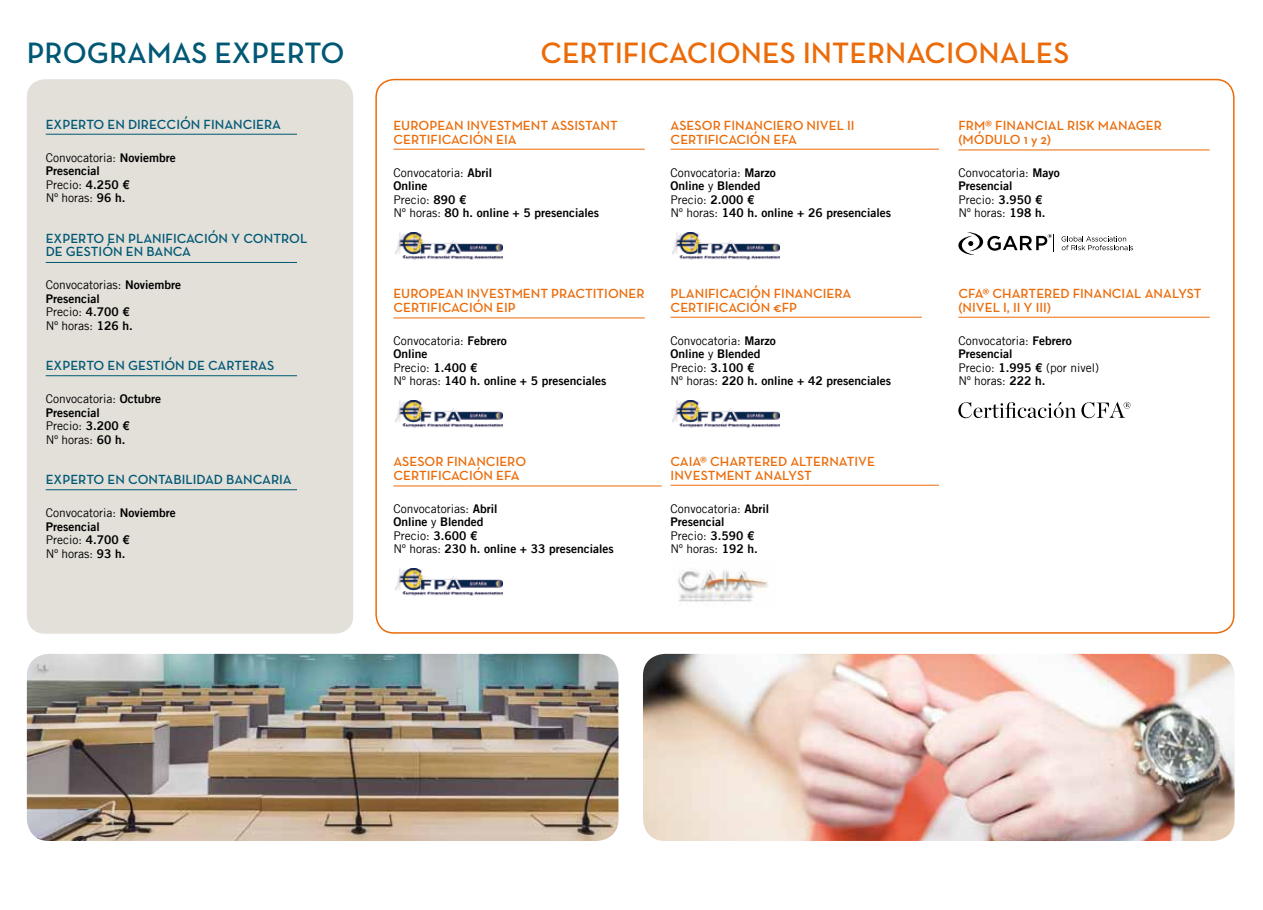
<style>
.page{position:relative;width:1263px;height:910px;background:#fff}
.page>*{position:absolute;margin:0;border:0;box-sizing:border-box;transform-origin:0 0}
.t1{font:600 30px "Neutra Text";color:#eb6b09}
.t2{font:600 30px "Neutra Text";color:#005875}
.t3{font:600 13.5px/13.5px "Neutra Text";color:#eb6b09}
.t4{font:600 13.5px/13.5px "Neutra Text";color:#005875}
.t5{font:12px/13.5px "Trade Gothic LT";color:#000}
.t6{font:12px "Trade Gothic LT Bold Two";color:#000}
.s1{font-family:"Trade Gothic LT Bold Two"}
.s2{font-family:"Trade Gothic LT"}
</style>
<div class="page">
<div style="left:27px;top:79px;width:326px;height:555px;background:#e3e0d9;border-radius:18px"></div>
<hr style="left:46px;top:134px;width:251px;height:1px;background:#005875">
<hr style="left:46px;top:262px;width:251px;height:1px;background:#005875">
<hr style="left:46px;top:375px;width:251px;height:1px;background:#005875">
<hr style="left:46px;top:489px;width:251px;height:1px;background:#005875">
<img style="left:27px;top:654px;width:591px;height:187px">
<img style="left:643px;top:654px;width:591px;height:187px">
<hr style="left:393px;top:149px;width:252px;height:1px;background:#eb6b09">
<img style="left:395px;top:233px;width:107px;height:27px">
<hr style="left:393px;top:318px;width:252px;height:1px;background:#eb6b09">
<img style="left:395px;top:401px;width:107px;height:27px">
<hr style="left:393px;top:486px;width:269px;height:1px;background:#eb6b09">
<img style="left:395px;top:569px;width:107px;height:27px">
<hr style="left:671px;top:149px;width:268px;height:1px;background:#eb6b09">
<img style="left:673px;top:233px;width:107px;height:27px">
<hr style="left:671px;top:317px;width:251px;height:1px;background:#eb6b09">
<img style="left:673px;top:401px;width:107px;height:27px">
<hr style="left:671px;top:485px;width:268px;height:1px;background:#eb6b09">
<img style="left:678px;top:570px;width:90px;height:32px">
<hr style="left:958px;top:150px;width:252px;height:1px;background:#eb6b09">
<svg style="left:1061px;top:236px;width:72px;height:14px"></svg>
<svg style="left:958px;top:232px;width:96px;height:23px"></svg>
<hr style="left:958px;top:317px;width:252px;height:1px;background:#eb6b09">
<svg style="left:958px;top:402px;width:172px;height:16px"></svg>
<h1 class="t2" style="left:27px;top:34px;width:319px">PROGRAMAS EXPERTO</h1>
<p class="t4" style="left:46px;top:117px;width:237px">EXPERTO EN DIRECCIÓN FINANCIERA</p>
<p class="t5" style="left:46px;top:150px;width:131px">Convocatoria: <span class="s1">Noviembre</span></p>
<p class="t6" style="left:46px;top:163px;width:55px">Presencial</p>
<p class="t5" style="left:46px;top:177px;width:85px">Precio: <span class="s1">4.250 €<br></span>Nº horas: <span class="s1">96 h.</span></p>
<p class="t4" style="left:46px;top:231px;width:263px">EXPERTO EN PLANIFICACIÓN Y CONTROL<br>DE GESTIÓN EN BANCA</p>
<p class="t5" style="left:46px;top:278px;width:137px">Convocatorias: <span class="s1">Noviembre</span></p>
<p class="t6" style="left:46px;top:291px;width:55px">Presencial</p>
<p class="t5" style="left:46px;top:305px;width:89px">Precio: <span class="s1">4.700 €<br></span>Nº horas: <span class="s1">126 h.</span></p>
<p class="t4" style="left:46px;top:358px;width:230px">EXPERTO EN GESTIÓN DE CARTERAS</p>
<p class="t5" style="left:46px;top:392px;width:117px">Convocatoria: <span class="s1">Octubre</span></p>
<p class="t6" style="left:46px;top:405px;width:55px">Presencial</p>
<p class="t5" style="left:46px;top:419px;width:85px">Precio: <span class="s1">3.200 €<br></span>Nº horas: <span class="s1">60 h.</span></p>
<p class="t4" style="left:46px;top:472px;width:248px">EXPERTO EN CONTABILIDAD BANCARIA</p>
<p class="t5" style="left:46px;top:506px;width:131px">Convocatoria: <span class="s1">Noviembre</span></p>
<p class="t6" style="left:46px;top:519px;width:55px">Presencial</p>
<p class="t5" style="left:46px;top:533px;width:85px">Precio: <span class="s1">4.700 €<br></span>Nº horas: <span class="s1">93 h.</span></p>
<h1 class="t1" style="left:540px;top:34px;width:531px">CERTIFICACIONES INTERNACIONALES</h1>
<p class="t3" style="left:393px;top:118px;width:226px">EUROPEAN INVESTMENT ASSISTANT<br>CERTIFICACIÓN EIA</p>
<p class="t5" style="left:393px;top:165px;width:100px">Convocatoria: <span class="s1">Abril</span></p>
<p class="t6" style="left:393px;top:178px;width:36px">Online</p>
<p class="t5" style="left:393px;top:192px;width:74px">Precio: <span class="s1">890 €</span></p>
<p class="t6" style="left:393px;top:205px;width:207px"><span class="s2">Nº horas:</span> 80 h. online + 5 presenciales</p>
<p class="t3" style="left:393px;top:286px;width:253px">EUROPEAN INVESTMENT PRACTITIONER<br>CERTIFICACIÓN EIP</p>
<p class="t5" style="left:393px;top:333px;width:115px">Convocatoria: <span class="s1">Febrero</span></p>
<p class="t6" style="left:393px;top:346px;width:36px">Online</p>
<p class="t5" style="left:393px;top:360px;width:85px">Precio: <span class="s1">1.400 €</span></p>
<p class="t6" style="left:393px;top:373px;width:215px"><span class="s2">Nº horas:</span> 140 h. online + 5 presenciales</p>
<p class="t3" style="left:671px;top:118px;width:185px">ASESOR FINANCIERO NIVEL II<br>CERTIFICACIÓN EFA</p>
<p class="t5" style="left:671px;top:165px;width:107px">Convocatoria: <span class="s1">Marzo</span></p>
<p class="t6" style="left:671px;top:178px;width:92px">Online <span class="s2">y</span> Blended</p>
<p class="t5" style="left:671px;top:192px;width:85px">Precio: <span class="s1">2.000 €</span></p>
<p class="t6" style="left:671px;top:205px;width:222px"><span class="s2">Nº horas:</span> 140 h. online + 26 presenciales</p>
<p class="t3" style="left:671px;top:286px;width:182px">PLANIFICACIÓN FINANCIERA<br>CERTIFICACIÓN €FP</p>
<p class="t5" style="left:671px;top:333px;width:107px">Convocatoria: <span class="s1">Marzo</span></p>
<p class="t6" style="left:671px;top:346px;width:92px">Online <span class="s2">y</span> Blended</p>
<p class="t5" style="left:671px;top:360px;width:85px">Precio: <span class="s1">3.100 €</span></p>
<p class="t6" style="left:671px;top:373px;width:222px"><span class="s2">Nº horas:</span> 220 h. online + 42 presenciales</p>
<p class="t3" style="left:393px;top:454px;width:134px">ASESOR FINANCIERO<br>CERTIFICACIÓN EFA</p>
<p class="t5" style="left:393px;top:501px;width:105px">Convocatorias: <span class="s1">Abril</span></p>
<p class="t6" style="left:393px;top:514px;width:92px">Online <span class="s2">y</span> Blended</p>
<p class="t5" style="left:393px;top:528px;width:85px">Precio: <span class="s1">3.600 €</span></p>
<p class="t6" style="left:393px;top:541px;width:222px"><span class="s2">Nº horas:</span> 230 h. online + 33 presenciales</p>
<p class="t3" style="left:671px;top:454px;width:206px">CAIA® CHARTERED ALTERNATIVE<br>INVESTMENT ANALYST</p>
<p class="t5" style="left:671px;top:501px;width:100px">Convocatoria: <span class="s1">Abril</span></p>
<p class="t6" style="left:671px;top:514px;width:55px">Presencial</p>
<p class="t5" style="left:671px;top:528px;width:89px">Precio: <span class="s1">3.590 €<br></span>Nº horas: <span class="s1">192 h.</span></p>
<p class="t3" style="left:958px;top:118px;width:205px">FRM® FINANCIAL RISK MANAGER (MÓDULO 1 y 2)</p>
<p class="t5" style="left:958px;top:165px;width:103px">Convocatoria: <span class="s1">Mayo</span></p>
<p class="t6" style="left:958px;top:178px;width:55px">Presencial</p>
<p class="t5" style="left:958px;top:192px;width:89px">Precio: <span class="s1">3.950 €<br></span>Nº horas: <span class="s1">198 h.</span></p>
<p class="t3" style="left:958px;top:286px;width:245px">CFA® CHARTERED FINANCIAL ANALYST (NIVEL I, II Y III)</p>
<p class="t5" style="left:958px;top:333px;width:115px">Convocatoria: <span class="s1">Febrero</span></p>
<p class="t6" style="left:958px;top:346px;width:55px">Presencial</p>
<p class="t5" style="left:958px;top:360px;width:142px">Precio: <span class="s1">1.995 €</span> (por nivel)<br>Nº horas: <span class="s1">222 h.</span></p>
</div>
